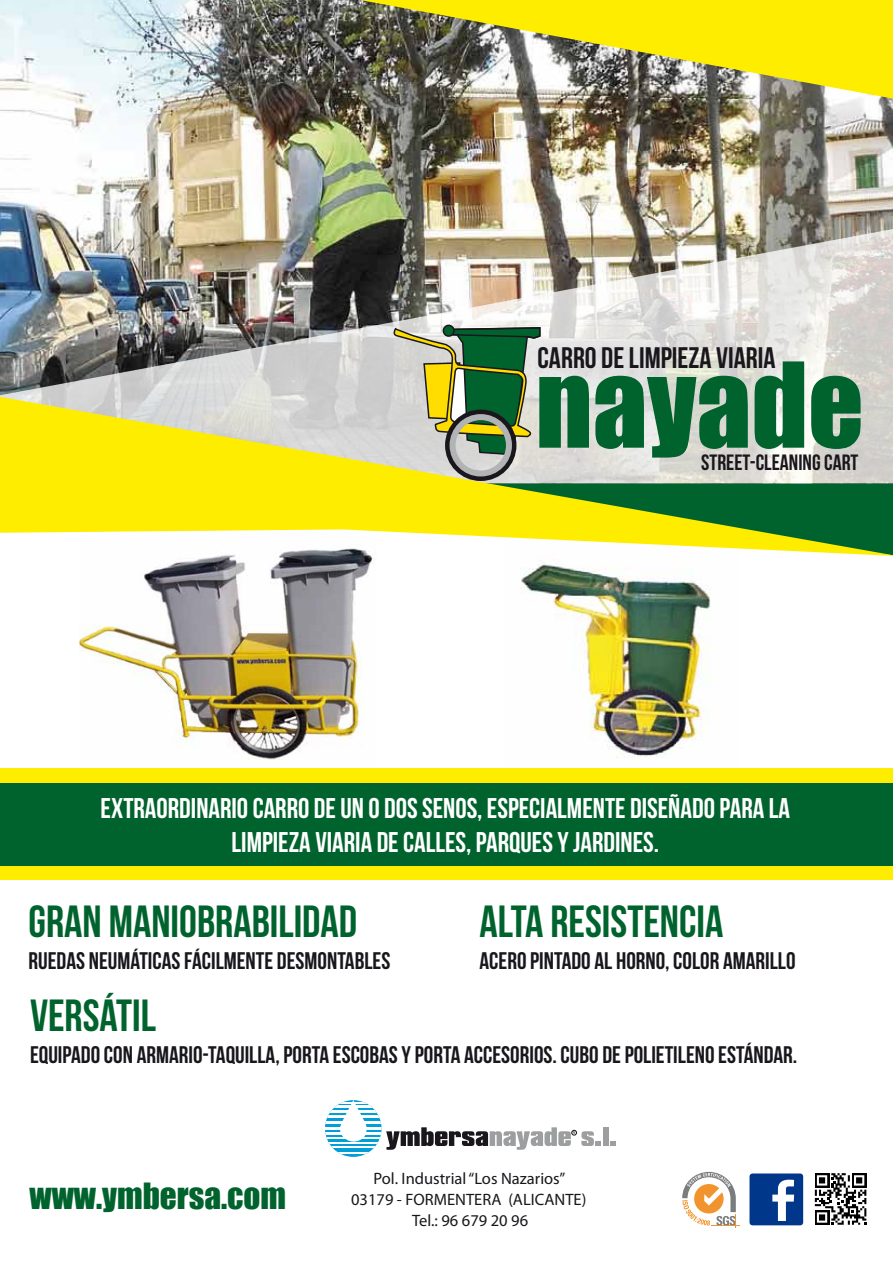
<style>
.page{position:relative;width:893px;height:1263px;background:#fff}
.page>*{position:absolute;margin:0;border:0;box-sizing:border-box;transform-origin:0 0}
.t1{font:109.05px "Impact";color:#00632e}
.t2{font:45px "Bebas Neue";color:#00632e}
.t3{font:33.15px "Impact";color:#00632e}
.t4{font:29.7px "Bebas Neue";color:#1a171c}
.t5{font:28.5px/34.2px "Bebas Neue";color:#fff;text-align:center}
.t6{font:24px "Bebas Neue";color:#1a171c}
.t7{font:22.2px "Bebas Neue";color:#1a171c}
.t8{font:16.5px/21px "Myriad Pro";color:#1a171c;text-align:center}
</style>
<div class="page">
<img style="left:520px;top:560px;width:191px;height:198px">
<img style="left:79px;top:556px;width:294px;height:204px">
<img style="left:0;top:0;width:893px;height:228px">
<img style="left:0;top:228px;width:893px;height:168px">
<div style="left:0;top:768px;width:893px;height:111px;background:#ffed00"></div>
<div style="left:0;top:783px;width:893px;height:83px;background:#00632e"></div>
<svg style="left:360px;top:0;width:533px;height:99px;background:#bfb53e"></svg>
<svg style="left:390px;top:326px;width:151px;height:70px;background:#7f9d71"></svg>
<div style="left:443px;top:325px;width:11px;height:11px;background:#00632e;border-radius:50%"></div>
<div style="left:443px;top:325px;width:12px;height:12px;border:2px solid #1a171c;border-radius:50%"></div>
<svg style="left:0;top:396px;width:893px;height:160px;background:#d1d46f"></svg>
<div style="left:603px;top:1127px;width:5px;height:19px;background:#9c9e9f"></div>
<svg style="left:610px;top:1141px;width:5px;height:5px"></svg>
<svg style="left:325px;top:1100px;width:57px;height:57px"></svg>
<hr style="left:332px;top:1105px;width:42px;height:3px;background:#fff">
<hr style="left:326px;top:1142px;width:56px;height:1px;background:#fff">
<hr style="left:325px;top:1146px;width:55px;height:2px;background:#fff">
<hr style="left:325px;top:1152px;width:54px;height:1px;background:#fff">
<hr style="left:325px;top:1137px;width:56px;height:2px;background:#fff">
<hr style="left:327px;top:1110px;width:55px;height:2px;background:#fff">
<hr style="left:326px;top:1115px;width:56px;height:3px;background:#fff">
<hr style="left:325px;top:1132px;width:57px;height:3px;background:#fff">
<hr style="left:325px;top:1121px;width:57px;height:3px;background:#fff">
<hr style="left:325px;top:1127px;width:57px;height:2px;background:#fff">
<svg style="left:339px;top:1100px;width:29px;height:42px"></svg>
<svg style="left:386px;top:1127px;width:215px;height:23px"></svg>
<svg style="left:815px;top:1173px;width:51px;height:52px"></svg>
<svg style="left:749px;top:1173px;width:54px;height:52px;background:#2f5ca0"></svg>
<svg style="left:682px;top:1172px;width:57px;height:55px"></svg>
<p class="t4" style="left:537px;top:341px;width:239px">CARRO DE LIMPIEZA VIARIA</p>
<h1 class="t1" style="left:535px;top:320px;width:330px">nayade</h1>
<p class="t7" style="left:701px;top:450px;width:159px">STREET-CLEANING CART</p>
<p class="t5" style="left:101px;top:790px;width:691px">EXTRAORDINARIO CARRO DE UN O DOS SENOS, ESPECIALMENTE DISEÑADO PARA LA<br>LIMPIEZA VIARIA DE CALLES, PARQUES Y JARDINES.</p>
<h2 class="t2" style="left:29px;top:897px;width:330px">GRAN MANIOBRABILIDAD</h2>
<p class="t6" style="left:29px;top:947px;width:363px">RUEDAS NEUMÁTICAS FÁCILMENTE DESMONTABLES</p>
<h2 class="t2" style="left:479px;top:897px;width:245px">ALTA RESISTENCIA</h2>
<p class="t6" style="left:479px;top:947px;width:317px">ACERO PINTADO AL HORNO, COLOR AMARILLO</p>
<h2 class="t2" style="left:30px;top:991px;width:128px">VERSÁTIL</h2>
<p class="t6" style="left:30px;top:1041px;width:769px">EQUIPADO CON ARMARIO-TAQUILLA, PORTA ESCOBAS Y PORTA ACCESORIOS. CUBO DE POLIETILENO ESTÁNDAR.</p>
<h3 class="t3" style="left:30px;top:1170px;width:258px">www.ymbersa.com</h3>
<p class="t8" style="left:351px;top:1167px;width:237px">Pol. Industrial “Los Nazarios”<br>03179 - FORMENTERA (ALICANTE)<br>Tel.: 96 679 20 96</p>
</div>
